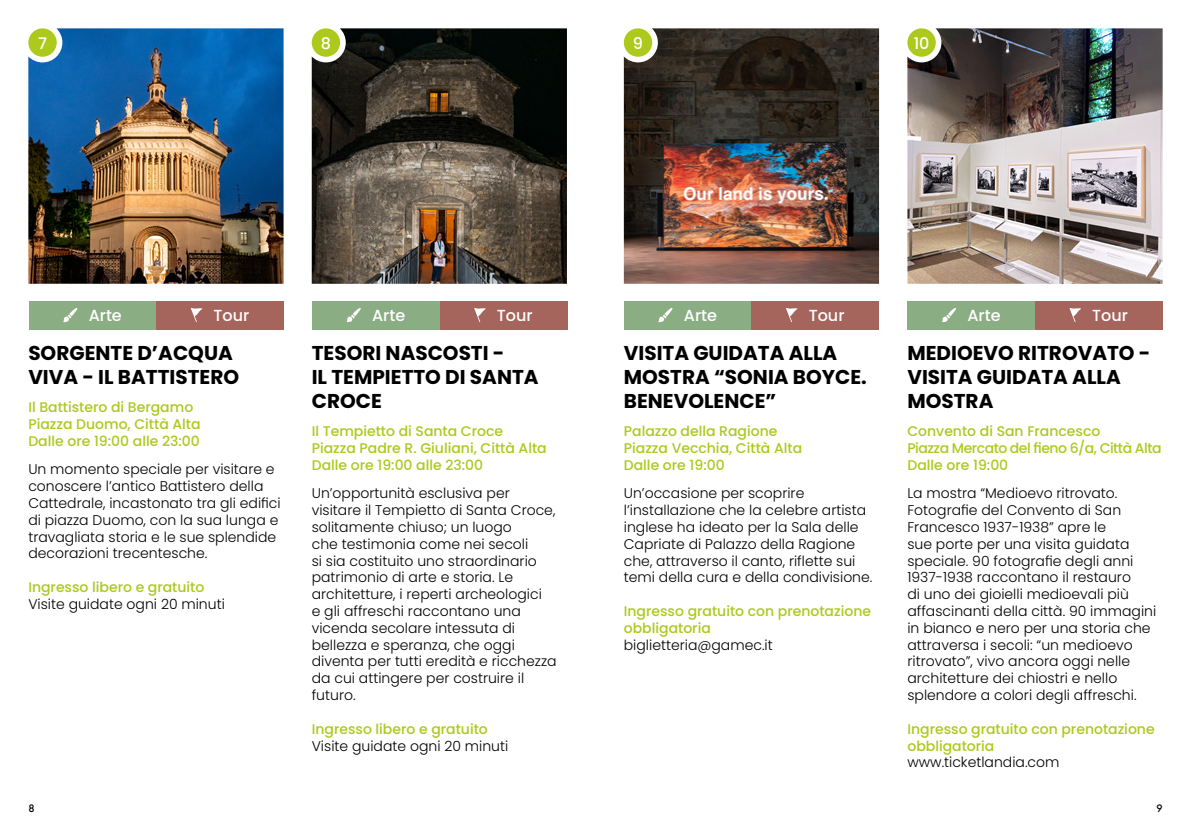
<style>
.page{position:relative;width:1191px;height:840px;background:#fff}
.page>*{position:absolute;margin:0;border:0;box-sizing:border-box;transform-origin:0 0}
.t1{font:700 20px/24px "Poppins";color:#000}
.t2{font:500 16px "Poppins";color:#fff}
.t3{font:300 14px/16.8px "Poppins";color:#000}
.t4{font:500 14px/16.8px "Poppins";color:#adc91b}
.t5{font:500 10px "Futura";color:#000}
</style>
<div class="page">
<img style="left:28px;top:28px;width:255px;height:255px">
<img style="left:312px;top:28px;width:255px;height:255px">
<div style="left:29px;top:300px;width:127px;height:29px;background:#8aad84"></div>
<div style="left:312px;top:300px;width:128px;height:29px;background:#8aad84"></div>
<div style="left:156px;top:300px;width:128px;height:29px;background:#a5655d"></div>
<div style="left:440px;top:300px;width:127px;height:29px;background:#a5655d"></div>
<svg style="left:63px;top:308px;width:14px;height:14px"></svg>
<svg style="left:346px;top:308px;width:15px;height:14px"></svg>
<div style="left:28px;top:28px;width:29px;height:29px;background:#adc91b;border-radius:50%"></div>
<div style="left:312px;top:28px;width:28px;height:29px;background:#adc91b;border-radius:50%"></div>
<svg style="left:191px;top:308px;width:11px;height:14px"></svg>
<svg style="left:474px;top:308px;width:11px;height:14px"></svg>
<img style="left:907px;top:28px;width:255px;height:255px">
<div style="left:907px;top:28px;width:28px;height:29px;background:#adc91b;border-radius:50%"></div>
<div style="left:907px;top:300px;width:128px;height:29px;background:#8aad84"></div>
<div style="left:1035px;top:300px;width:127px;height:29px;background:#a5655d"></div>
<svg style="left:942px;top:308px;width:14px;height:14px"></svg>
<svg style="left:1069px;top:308px;width:12px;height:14px"></svg>
<img style="left:624px;top:28px;width:255px;height:255px">
<div style="left:624px;top:28px;width:28px;height:29px;background:#adc91b;border-radius:50%"></div>
<div style="left:624px;top:300px;width:127px;height:29px;background:#8aad84"></div>
<div style="left:751px;top:300px;width:128px;height:29px;background:#a5655d"></div>
<svg style="left:658px;top:308px;width:14px;height:14px"></svg>
<svg style="left:786px;top:308px;width:11px;height:14px"></svg>
<p class="t2" style="left:38px;top:34px;width:10px">7</p>
<p class="t2" style="left:321px;top:34px;width:12px">8</p>
<p class="t2" style="left:633px;top:34px;width:12px">9</p>
<p class="t2" style="left:913px;top:34px;width:17px">10</p>
<p class="t2" style="left:89px;top:305px;width:35px">Arte</p>
<p class="t2" style="left:372px;top:305px;width:35px">Arte</p>
<p class="t2" style="left:213px;top:305px;width:37px">Tour</p>
<p class="t2" style="left:497px;top:305px;width:37px">Tour</p>
<h1 class="t1" style="left:28px;top:341px;width:212px">SORGENTE D’ACQUA<br>VIVA - IL BATTISTERO</h1>
<p class="t4" style="left:28px;top:399px;width:174px">Il Battistero di Bergamo<br>Piazza Duomo, Città Alta<br>Dalle ore 19:00 alle 23:00</p>
<p class="t3" style="left:28px;top:461px;width:254px">Un momento speciale per visitare e conoscere l’antico Battistero della Cattedrale, incastonato tra gli edifici di piazza Duomo, con la sua lunga e travagliata storia e le sue splendide decorazioni trecentesche.</p>
<p class="t4" style="left:28px;top:578px;width:178px">Ingresso libero e gratuito</p>
<p class="t3" style="left:28px;top:595px;width:198px">Visite guidate ogni 20 minuti</p>
<h1 class="t1" style="left:312px;top:341px;width:228px">TESORI NASCOSTI -<br>IL TEMPIETTO DI SANTA<br>CROCE</h1>
<p class="t4" style="left:312px;top:423px;width:236px">Il Tempietto di Santa Croce<br>Piazza Padre R. Giuliani, Città Alta<br>Dalle ore 19:00 alle 23:00</p>
<p class="t3" style="left:312px;top:485px;width:246px">Un’opportunità esclusiva per visitare il Tempietto di Santa Croce, solitamente chiuso; un luogo<br>che testimonia come nei secoli<br>si sia costituito uno straordinario patrimonio di arte e storia. Le architetture, i reperti archeologici<br>e gli affreschi raccontano una vicenda secolare intessuta di bellezza e speranza, che oggi diventa per tutti eredità e ricchezza da cui attingere per costruire il futuro.</p>
<p class="t4" style="left:312px;top:720px;width:178px">Ingresso libero e gratuito</p>
<p class="t3" style="left:312px;top:737px;width:198px">Visite guidate ogni 20 minuti</p>
<p class="t2" style="left:684px;top:305px;width:35px">Arte</p>
<p class="t2" style="left:808px;top:305px;width:37px">Tour</p>
<h1 class="t1" style="left:624px;top:341px;width:244px">VISITA GUIDATA ALLA<br>MOSTRA “SONIA BOYCE.<br>BENEVOLENCE”</h1>
<p class="t4" style="left:624px;top:423px;width:180px">Palazzo della Ragione<br>Piazza Vecchia, Città Alta<br>Dalle ore 19:00</p>
<p class="t3" style="left:624px;top:485px;width:250px">Un’occasione per scoprire l’installazione che la celebre artista inglese ha ideato per la Sala delle Capriate di Palazzo della Ragione che, attraverso il canto, riflette sui temi della cura e della condivisione.</p>
<p class="t4" style="left:624px;top:602px;width:249px">Ingresso gratuito con prenotazione obbligatoria</p>
<p class="t3" style="left:624px;top:636px;width:150px">biglietteria@gamec.it</p>
<p class="t2" style="left:967px;top:305px;width:35px">Arte</p>
<p class="t2" style="left:1092px;top:305px;width:37px">Tour</p>
<h1 class="t1" style="left:907px;top:341px;width:244px">MEDIOEVO RITROVATO -<br>VISITA GUIDATA ALLA<br>MOSTRA</h1>
<p class="t4" style="left:907px;top:423px;width:256px">Convento di San Francesco<br>Piazza Mercato del fieno 6/a, Città Alta<br>Dalle ore 19:00</p>
<p class="t3" style="left:907px;top:485px;width:250px">La mostra “Medioevo ritrovato.<br>Fotografie del Convento di San Francesco 1937-1938” apre le<br>sue porte per una visita guidata speciale. 90 fotografie degli anni 1937-1938 raccontano il restauro<br>di uno dei gioielli medioevali più affascinanti della città. 90 immagini in bianco e nero per una storia che attraversa i secoli: “un medioevo ritrovato”, vivo ancora oggi nelle architetture dei chiostri e nello splendore a colori degli affreschi.</p>
<p class="t4" style="left:907px;top:720px;width:249px">Ingresso gratuito con prenotazione obbligatoria</p>
<p class="t3" style="left:907px;top:753px;width:154px">www.ticketlandia.com</p>
<p class="t5" style="left:28px;top:800px;width:8px">8</p>
<p class="t5" style="left:1156px;top:800px;width:8px">9</p>
</div>
